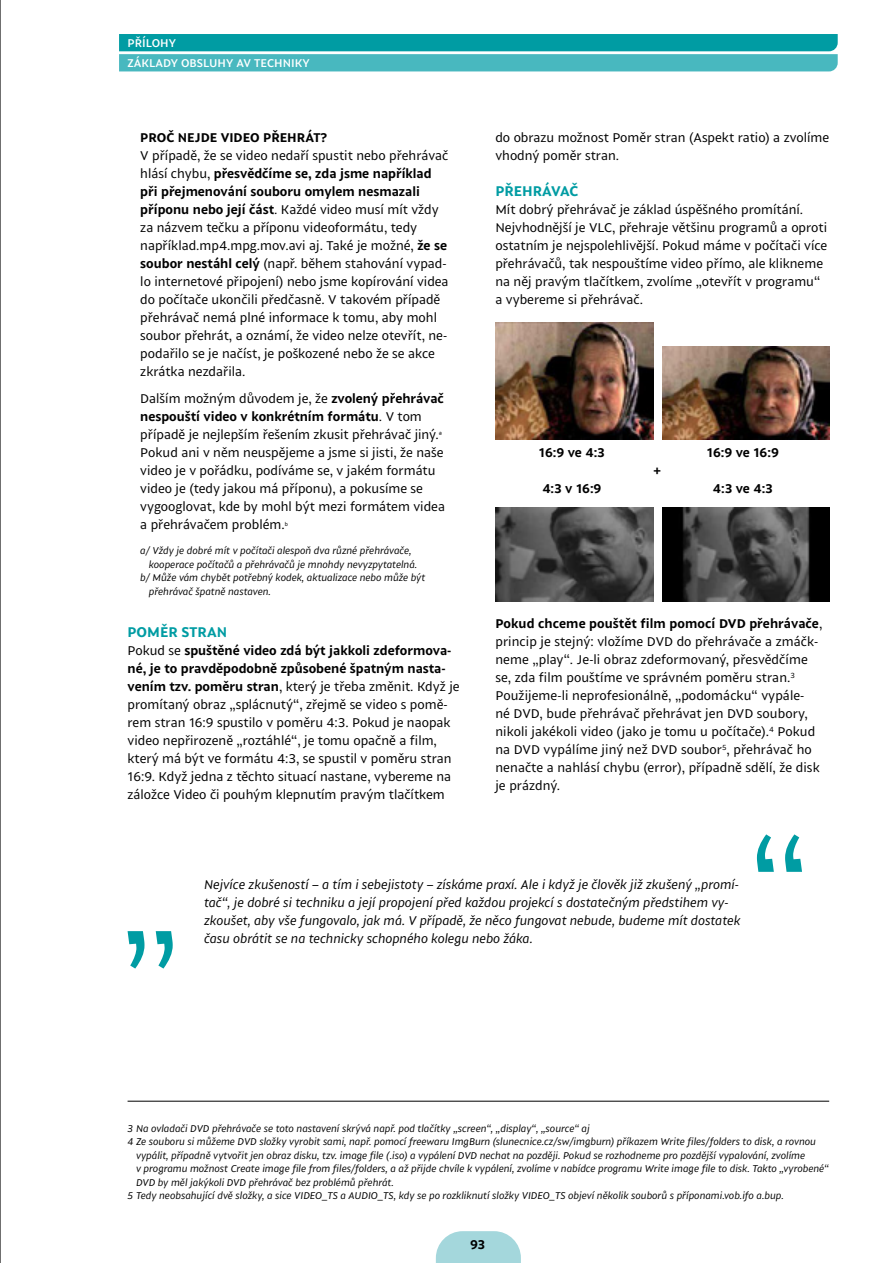
<style>
.page{position:relative;width:893px;height:1263px;background:#fff}
.page>*{position:absolute;margin:0;border:0;box-sizing:border-box;transform-origin:0 0}
.t1{font:132.3px "Sprout";color:#009ca3}
.t2{font:700 15px "Sprout";color:#009ca3}
.t3{font:13.5px/18px "Sprout";color:#000}
.t4{font:italic 13.5px/18px "Sprout";color:#000}
.t5{font:700 13.5px "Sprout";color:#000}
.t6{font:500 12px/20.1px "Sprout";color:#fff}
.t7{font:italic 10.5px "Sprout";color:#000}
.t8{font:5.7px "Sprout";color:#000}
.s1{font-weight:700}
.s2{font-size:9.75px}
</style>
<div class="page">
<hr style="left:128px;top:1101px;width:701px;height:1px;background:#000">
<img style="left:495px;top:322px;width:158px;height:117px">
<img style="left:662px;top:346px;width:167px;height:93px">
<img style="left:495px;top:507px;width:158px;height:94px">
<img style="left:662px;top:507px;width:167px;height:94px">
<svg style="left:436px;top:1231px;width:85px;height:32px;background:#aedbe0"></svg>
<hr style="left:0;top:0;width:1px;height:1263px;background:#000">
<svg style="left:119px;top:34px;width:719px;height:37px;background:#34b0b6"></svg>
<p class="t6" style="left:128px;top:33px;width:184px">PŘÍLOHY<br>ZÁKLADY OBSLUHY AV TECHNIKY</p>
<p class="t5" style="left:140px;top:128px;width:188px">PROČ NEJDE VIDEO PŘEHRÁT?</p>
<p class="t3" style="left:140px;top:146px;width:310px">V případě, že se video nedaří spustit nebo přehrávač hlásí chybu, <span class="s1">přesvědčíme se, zda jsme například při přejmenování souboru omylem nesmazali příponu nebo její část</span>. Každé video musí mít vždy za názvem tečku a příponu videoformátu, tedy například.mp4.mpg.mov.avi aj. Také je možné, <span class="s1">že se soubor nestáhl celý</span> (např. během stahování vypad&shy;lo internetové připojení) nebo jsme kopírování videa do počítače ukončili předčasně. V takovém případě přehrávač nemá plné informace k tomu, aby mohl soubor přehrát, a oznámí, že video nelze otevřít, ne&shy;podařilo se je načíst, je poškozené nebo že se akce zkrátka nezdařila.</p>
<p class="t3" style="left:140px;top:389px;width:306px">Dalším možným důvodem je, že <span class="s1">zvolený přehrávač nespouští video v konkrétním formátu</span>. V tom případě je nejlepším řešením zkusit přehrávač jiný.<span class="s2">ª </span>Pokud ani v něm neuspějeme a jsme si jisti, že naše video je v pořádku, podíváme se, v jakém formátu video je (tedy jakou má příponu), a pokusíme se vygooglovat, kde by mohl být mezi formátem videa a přehrávačem problém.</p>
<p class="t8" style="left:285px;top:520px;width:5px">b</p>
<p class="t7" style="left:140px;top:544px;width:273px">a/ Vždy je dobré mít v počítači alespoň dva různé přehrávače,</p>
<p class="t7" style="left:149px;top:557px;width:270px">kooperace počítačů a přehrávačů je mnohdy nevyzpytatelná.</p>
<p class="t7" style="left:140px;top:571px;width:286px">b/ Může vám chybět potřebný kodek, aktualizace nebo může být</p>
<p class="t7" style="left:149px;top:584px;width:124px">přehrávač špatně nastaven.</p>
<p class="t2" style="left:128px;top:622px;width:101px">POMĚR STRAN</p>
<p class="t3" style="left:128px;top:641px;width:334px">Pokud se <span class="s1">spuštěné video zdá být jakkoli zdeformova&shy;né, je to pravděpodobně způsobené špatným nasta&shy;vením tzv. poměru stran</span>, který je třeba změnit. Když je promítaný obraz „splácnutý“, zřejmě se video s pomě&shy;rem stran 16:9 spustilo v poměru 4:3. Pokud je naopak video nepřirozeně „roztáhlé“, je tomu opačně a film, který má být ve formátu 4:3, se spustil v poměru stran 16:9. Když jedna z těchto situací nastane, vybereme na záložce Video či pouhým klepnutím pravým tlačítkem</p>
<p class="t3" style="left:495px;top:128px;width:335px">do obrazu možnost Poměr stran (Aspekt ratio) a zvolíme vhodný poměr stran.</p>
<p class="t2" style="left:495px;top:181px;width:85px">PŘEHRÁVAČ</p>
<p class="t3" style="left:495px;top:200px;width:333px">Mít dobrý přehrávač je základ úspěšného promítání.<br>Nejvhodnější je VLC, přehraje většinu programů a oproti ostatním je nejspolehlivější. Pokud máme v počítači více přehrávačů, tak nespouštíme video přímo, ale klikneme na něj pravým tlačítkem, zvolíme „otevřít v programu“ a vybereme si přehrávač.</p>
<p class="t5" style="left:539px;top:443px;width:67px">16:9 ve 4:3</p>
<p class="t5" style="left:707px;top:443px;width:74px">16:9 ve 16:9</p>
<p class="t5" style="left:653px;top:461px;width:10px">+</p>
<p class="t5" style="left:542px;top:479px;width:61px">4:3 v 16:9</p>
<p class="t5" style="left:713px;top:479px;width:61px">4:3 ve 4:3</p>
<p class="t3" style="left:495px;top:614px;width:328px"><span class="s1">Pokud chceme pouštět film pomocí DVD přehrávače</span>, princip je stejný: vložíme DVD do přehrávače a zmáčk&shy;neme „play“. Je-li obraz zdeformovaný, přesvědčíme se, zda film pouštíme ve správném poměru stran.<sup>3<br></sup>Použijeme-li neprofesionálně, „podomácku“ vypále&shy;né DVD, bude přehrávač přehrávat jen DVD soubory, nikoli jakékoli video (jako je tomu u počítače).<sup>4</sup> Pokud na DVD vypálíme jiný než DVD soubor<sup>5</sup>, přehrávač ho nenačte a nahlásí chybu (error), případně sdělí, že disk je prázdný.</p>
<h1 class="t1" style="left:749px;top:802px;width:62px">“</h1>
<p class="t4" style="left:204px;top:875px;width:538px">Nejvíce zkušeností – a tím i sebejistoty – získáme praxí. Ale i když je člověk již zkušený „promí&shy;tač“, je dobré si techniku a její propojení před každou projekcí s dostatečným předstihem vy&shy;zkoušet, aby vše fungovalo, jak má. V případě, že něco fungovat nebude, budeme mít dostatek</p>
<h1 class="t1" style="left:119px;top:813px;width:62px">„</h1>
<p class="t4" style="left:204px;top:929px;width:330px">času obrátit se na technicky schopného kolegu nebo žáka.</p>
<p class="t7" style="left:128px;top:1121px;width:464px">3 Na ovladači DVD přehrávače se toto nastavení skrývá např. pod tlačítky „screen“, „display“, „source“ aj</p>
<p class="t7" style="left:128px;top:1135px;width:690px">4 Ze souboru si můžeme DVD složky vyrobit sami, např. pomocí freewaru ImgBurn (slunecnice.cz/sw/imgburn) příkazem Write files/folders to disk, a rovnou</p>
<p class="t7" style="left:136px;top:1148px;width:671px">vypálit, případně vytvořit jen obraz disku, tzv. image file (.iso) a vypálení DVD nechat na později. Pokud se rozhodneme pro pozdější vypalování, zvolíme</p>
<p class="t7" style="left:136px;top:1162px;width:694px">v programu možnost Create image file from files/folders, a až přijde chvíle k vypálení, zvolíme v nabídce programu Write image file to disk. Takto „vyrobené“</p>
<p class="t7" style="left:136px;top:1175px;width:259px">DVD by měl jakýkoli DVD přehrávač bez problémů přehrát.</p>
<p class="t7" style="left:128px;top:1189px;width:658px">5 Tedy neobsahující dvě složky, a sice VIDEO_TS a AUDIO_TS, kdy se po rozkliknutí složky VIDEO_TS objeví několik souborů s příponami.vob.ifo a.bup.</p>
<p class="t5" style="left:470px;top:1235px;width:17px">93</p>
</div>
